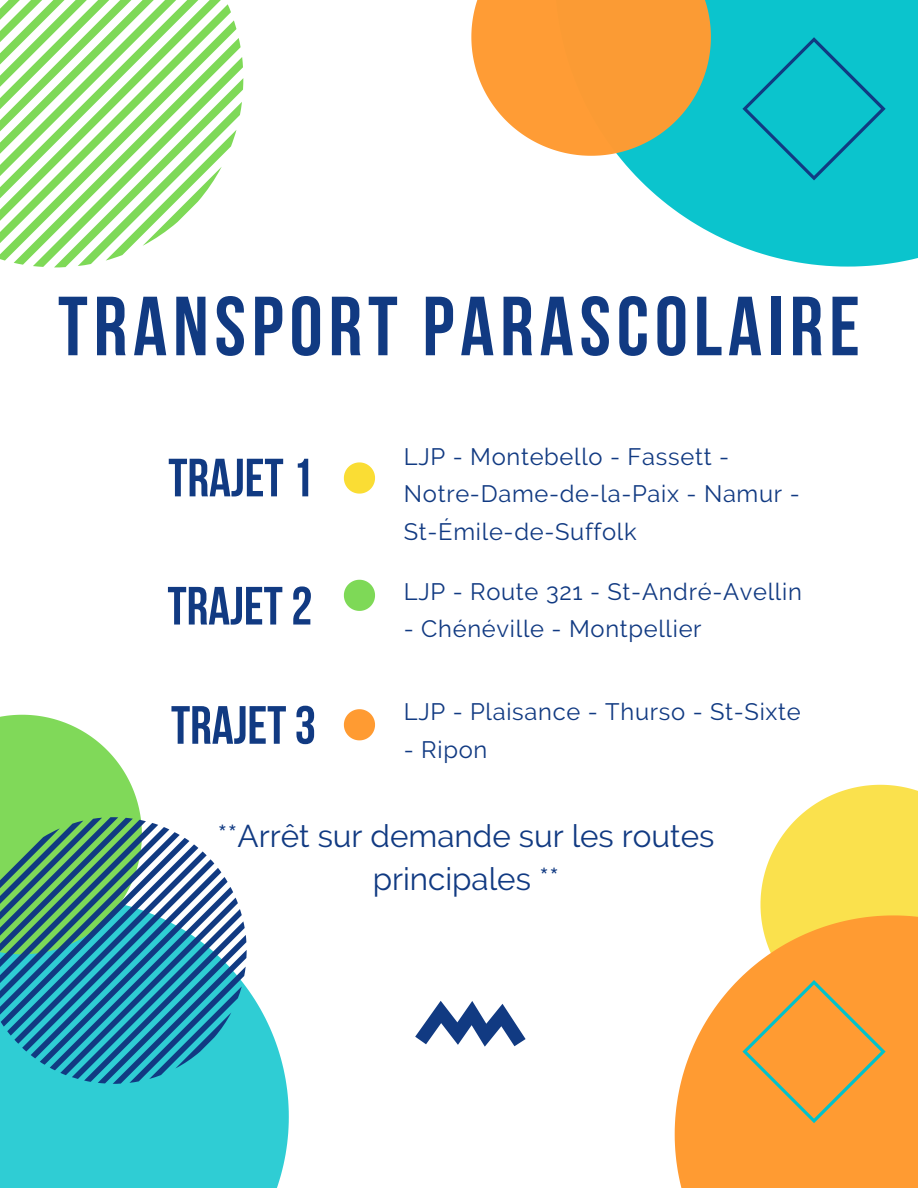
<style>
.page{position:relative;width:918px;height:1188px;background:#fff}
.page>*{position:absolute;margin:0;border:0;box-sizing:border-box;transform-origin:0 0}
.t1{font:700 83.7px "Bebas Neue";letter-spacing:.07em;color:#113a82}
.t2{font:700 53.7px "Bebas Neue";color:#113a82}
.t3{font:31.35px/43.5px "Raleway";color:#113a82;text-align:center}
.t4{font:23.7px/37.5px "Raleway";letter-spacing:.03em;color:#113a82}
</style>
<div class="page">
<svg style="left:618px;top:0;width:300px;height:267px;fill:#0bc4cd"></svg>
<svg style="left:471px;top:0;width:240px;height:156px;background:#e9a752"></svg>
<svg style="left:742px;top:37px;width:144px;height:143px;background:#0bbbc8"></svg>
<div style="left:0;top:988px;width:289px;height:200px;background:#2fcdd4"></div>
<svg style="left:0;top:715px;width:141px;height:102px"></svg>
<svg style="left:675px;top:976px;width:243px;height:212px;background:#ffa84d"></svg>
<svg style="left:0;top:0;width:243px;height:267px"></svg>
<svg style="left:0;top:817px;width:247px;height:267px;background:#4998a6"></svg>
<svg style="left:742px;top:785px;width:176px;height:338px;background:#f7bd55"></svg>
<svg style="left:415px;top:1001px;width:111px;height:46px"></svg>
<svg style="left:344px;top:462px;width:31px;height:32px"></svg>
<svg style="left:344px;top:580px;width:31px;height:31px"></svg>
<svg style="left:344px;top:709px;width:31px;height:31px"></svg>
<p class="t1" style="left:58px;top:292px;width:803px">TRANSPORT PARASCOLAIRE</p>
<p class="t2" style="left:168px;top:456px;width:146px">TRAJET1</p>
<p class="t2" style="left:168px;top:584px;width:146px">TRAJET2</p>
<p class="t2" style="left:171px;top:703px;width:146px">TRAJET3</p>
<p class="t4" style="left:404px;top:438px;width:327px">LJP - Montebello - Fassett -</p>
<p class="t4" style="left:404px;top:475px;width:397px">Notre-Dame-de-la-Paix - Namur -<br>St-Émile-de-Suffolk</p>
<p class="t4" style="left:404px;top:572px;width:400px">LJP - Route 321 - St-André-Avellin</p>
<p class="t4" style="left:404px;top:610px;width:299px">- Chénéville - Montpellier</p>
<p class="t4" style="left:404px;top:693px;width:398px">LJP - Plaisance - Thurso - St-Sixte</p>
<p class="t4" style="left:404px;top:731px;width:85px">- Ripon</p>
<p class="t3" style="left:217px;top:814px;width:499px">**Arrêt sur demande sur les routes principales **</p>
</div>
